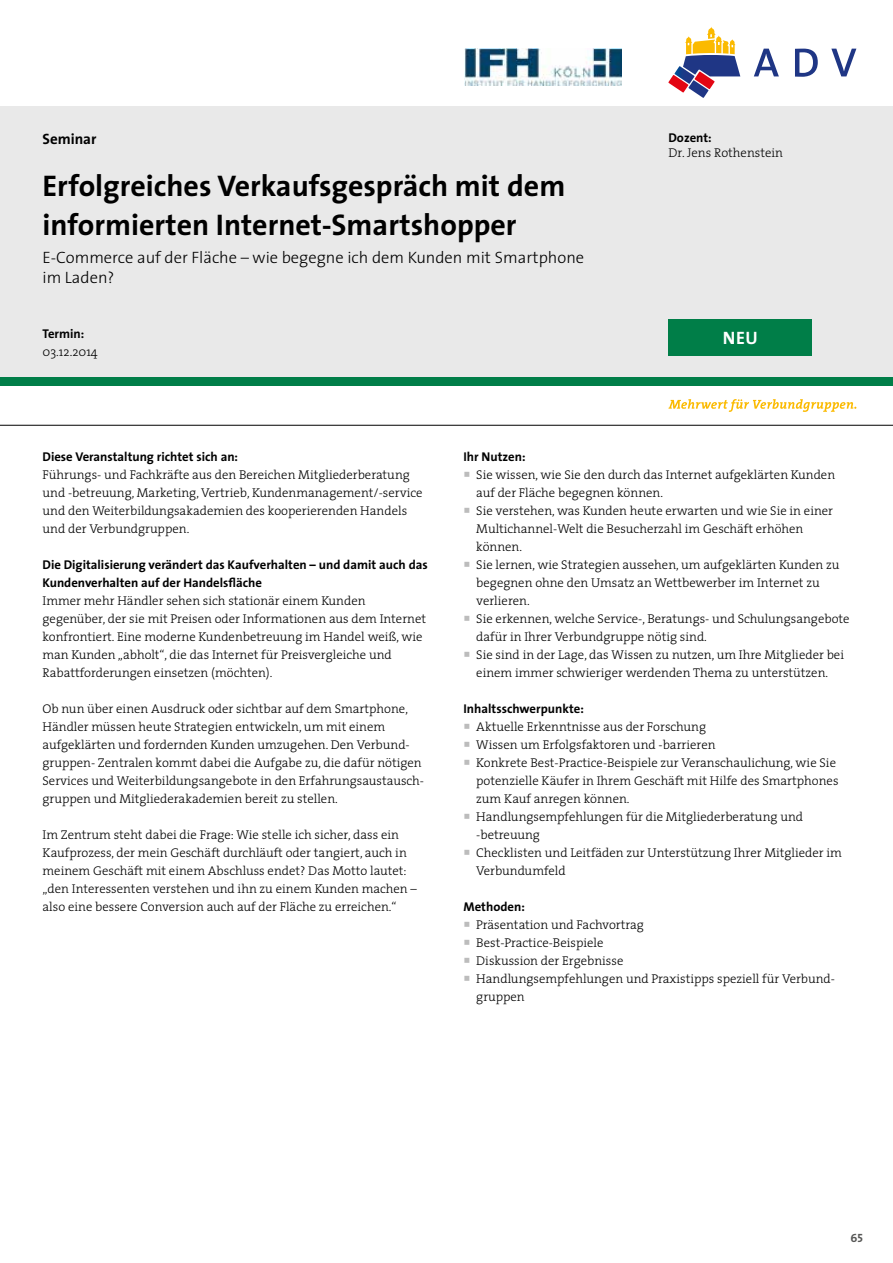
<style>
.page{position:relative;width:893px;height:1263px;background:#fff}
.page>*{position:absolute;margin:0;border:0;box-sizing:border-box;transform-origin:0 0}
.t1{font:700 30px/39px "The Sans";color:#000}
.t2{font:700 18px "The Sans";color:#fff}
.t3{font:300 16.5px/19.8px "The Sans";color:#000}
.t4{font:700 15px "The Sans";color:#000}
.t5{font:300 12.75px/18px "The Serif";color:#000}
.t6{font:700 12.75px/18px "The Sans";color:#000}
.t7{font:12px "The Sans Bold Caps";color:#575756}
</style>
<div class="page">
<div style="left:0;top:106px;width:893px;height:277px;background:#e9e9e9"></div>
<hr style="left:0;top:425px;width:893px;height:1px;background:#000">
<div style="left:668px;top:319px;width:144px;height:36px;background:#007e48"></div>
<div style="left:0;top:378px;width:893px;height:8px;background:#007e48"></div>
<svg style="left:668px;top:27px;width:72px;height:71px"></svg>
<svg style="left:831px;top:49px;width:25px;height:27px"></svg>
<svg style="left:754px;top:49px;width:25px;height:27px"></svg>
<svg style="left:795px;top:49px;width:23px;height:28px"></svg>
<svg style="left:668px;top:399px;width:188px;height:13px"></svg>
<img style="left:464px;top:49px;width:157px;height:37px">
<p class="t4" style="left:43px;top:126px;width:55px">Seminar</p>
<h1 class="t1" style="left:43px;top:166px;width:524px">Erfolgreiches Verkaufsgespräch mit dem informierten Internet-Smartshopper</h1>
<p class="t3" style="left:43px;top:247px;width:543px">E-Commerce auf der Fläche – wie begegne ich dem Kunden mit Smartphone im Laden?</p>
<p class="t6" style="left:43px;top:324px;width:43px">Termin:</p>
<p class="t5" style="left:43px;top:342px;width:57px">03.12.2014</p>
<p class="t6" style="left:668px;top:129px;width:45px">Dozent:</p>
<p class="t5" style="left:668px;top:144px;width:116px">Dr. Jens Rothenstein</p>
<h2 class="t2" style="left:723px;top:323px;width:36px">NEU</h2>
<p class="t6" style="left:43px;top:448px;width:197px">Diese Veranstaltung richtet sich an:</p>
<p class="t5" style="left:43px;top:465px;width:382px">Führungs- und Fachkräfte aus den Bereichen Mitgliederberatung und -betreuung, Marketing, Vertrieb, Kundenmanagement/-service und den Weiterbildungsakademien des kooperierenden Handels und der Verbundgruppen.</p>
<p class="t6" style="left:43px;top:556px;width:387px">Die Digitalisierung verändert das Kaufverhalten – und damit auch das<br>Kundenverhalten auf der Handelsfläche</p>
<p class="t5" style="left:43px;top:591px;width:385px">Immer mehr Händler sehen sich stationär einem Kunden gegenüber, der sie mit Preisen oder Informationen aus dem Internet konfrontiert. Eine moderne Kundenbetreuung im Handel weiß, wie man Kunden „abholt“, die das Internet für Preisvergleiche und Rabattforderungen einsetzen (möchten).</p>
<p class="t5" style="left:43px;top:699px;width:383px">Ob nun über einen Ausdruck oder sichtbar auf dem Smartphone, Händler müssen heute Strategien entwickeln, um mit einem aufgeklärten und fordernden Kunden umzugehen. Den Verbund&shy;gruppen- Zentralen kommt dabei die Aufgabe zu, die dafür nötigen Services und Weiterbildungsangebote in den Erfahrungsaustausch&shy;gruppen und Mitgliederakademien bereit zu stellen.</p>
<p class="t5" style="left:43px;top:826px;width:376px">Im Zentrum steht dabei die Frage: Wie stelle ich sicher, dass ein Kaufprozess, der mein Geschäft durchläuft oder tangiert, auch in meinem Geschäft mit einem Abschluss endet? Das Motto lautet: „den Interessenten verstehen und ihn zu einem Kunden machen – also eine bessere Conversion auch auf der Fläche zu erreichen.“</p>
<p class="t6" style="left:463px;top:448px;width:64px">Ihr Nutzen:</p>
<p class="t5" style="left:476px;top:466px;width:375px">Sie wissen, wie Sie den durch das Internet aufgeklärten Kunden auf der Fläche begegnen können.<br>Sie verstehen, was Kunden heute erwarten und wie Sie in einer Multichannel-Welt die Besucherzahl im Geschäft erhöhen können.<br>Sie lernen, wie Strategien aussehen, um aufgeklärten Kunden zu begegnen ohne den Umsatz an Wettbewerber im Internet zu verlieren.<br>Sie erkennen, welche Service-, Beratungs- und Schulungsangebote dafür in Ihrer Verbundgruppe nötig sind.<br>Sie sind in der Lage, das Wissen zu nutzen, um Ihre Mitglieder bei einem immer schwieriger werdenden Thema zu unterstützen.</p>
<p class="t6" style="left:463px;top:700px;width:122px">Inhaltsschwerpunkte:</p>
<p class="t5" style="left:476px;top:718px;width:367px">Aktuelle Erkenntnisse aus der Forschung<br>Wissen um Erfolgsfaktoren und -barrieren<br>Konkrete Best-Practice-Beispiele zur Veranschaulichung, wie Sie potenzielle Käufer in Ihrem Geschäft mit Hilfe des Smartphones zum Kauf anregen können.<br>Handlungsempfehlungen für die Mitgliederberatung und -betreuung<br>Checklisten und Leitfäden zur Unterstützung Ihrer Mitglieder im Verbundumfeld</p>
<p class="t6" style="left:463px;top:898px;width:63px">Methoden:</p>
<p class="t5" style="left:476px;top:916px;width:360px">Präsentation und Fachvortrag<br>Best-Practice-Beispiele<br>Diskussion der Ergebnisse<br>Handlungsempfehlungen und Praxistipps speziell für Verbund&shy;gruppen</p>
<p class="t7" style="left:850px;top:1228px;width:14px">65</p>
</div>
